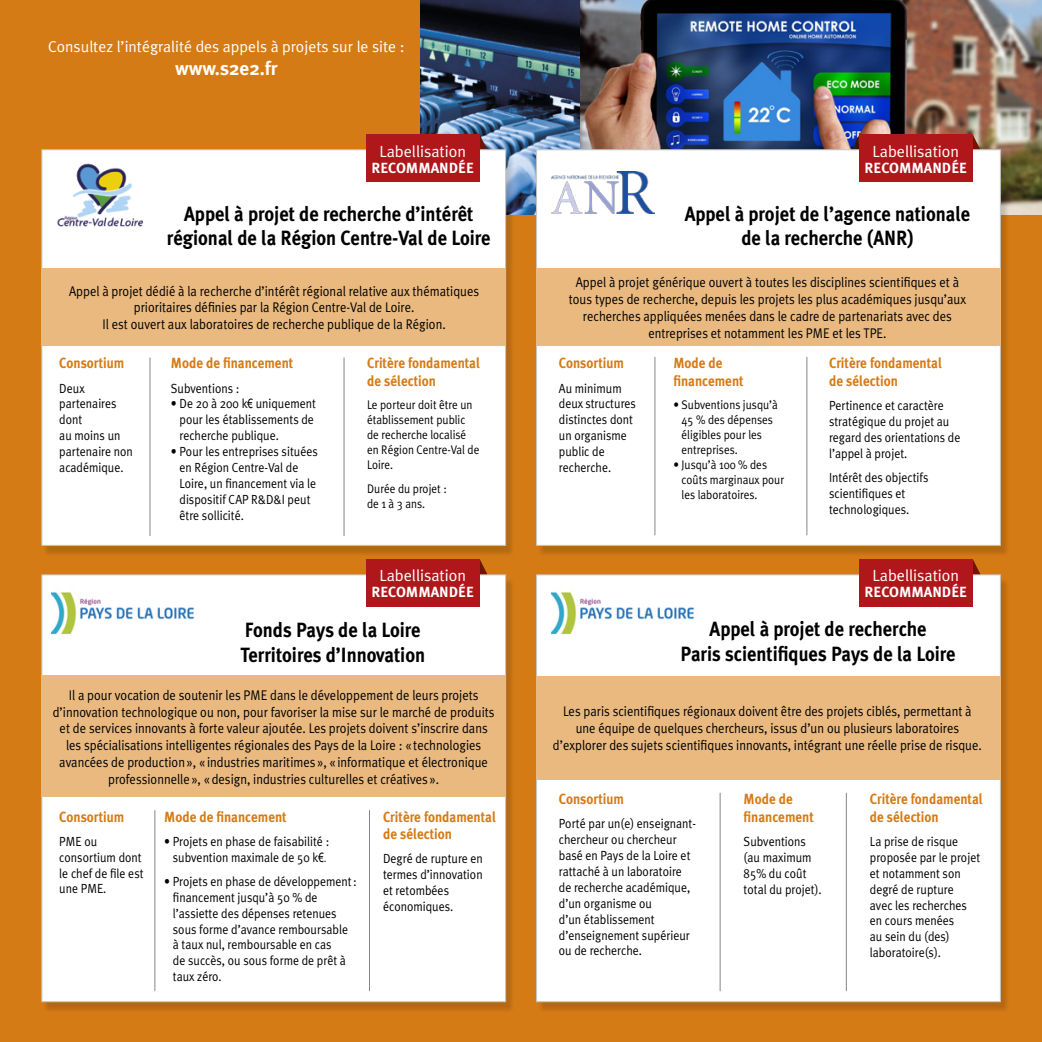
<style>
.page{position:relative;width:1042px;height:1042px;background:#d57b16}
.page>*{position:absolute;margin:0;border:0;box-sizing:border-box;transform-origin:0 0}
.t1{font:700 20.65px/24.7px "Meta Plus";color:#000;text-align:center;scale:.9 1}
.t2{font:700 19.25px "Meta Plus";color:#fff}
.t3{font:16.1px "Meta Plus Normal";color:#fff}
.t4{font:15.75px "Meta Plus Normal";color:#fff}
.t5{font:700 14.7px/17.7px "Meta Plus";color:#d57b16;scale:.9 1}
.t6{font:700 14.7px "Meta Plus";color:#fff}
.t7{font:14px/16.8px "Meta Plus Normal";color:#000;text-align:center;scale:.9 1}
.t8{font:13.3px/15.9px "Meta Plus Normal";color:#000;scale:.9 1}
.t9{font:12.42px/15px "Meta Plus Normal";color:#000;scale:.9 1}
.s1{font-family:"Arial Narrow"}
</style>
<div class="page">
<img style="left:579px;top:0;width:463px;height:215px">
<img style="left:421px;top:0;width:158px;height:215px">
<svg style="left:480px;top:135px;width:8px;height:15px"></svg>
<svg style="left:480px;top:560px;width:8px;height:15px"></svg>
<svg style="left:973px;top:135px;width:8px;height:15px"></svg>
<svg style="left:973px;top:560px;width:8px;height:15px"></svg>
<div style="left:43px;top:152px;width:472px;height:404px;background:#000;opacity:.15"></div>
<div style="left:42px;top:150px;width:464px;height:395px;background:#fff;border:1px solid #c4c5c5"></div>
<div style="left:43px;top:577px;width:472px;height:435px;background:#000;opacity:.15"></div>
<div style="left:42px;top:575px;width:464px;height:427px;background:#fff;border:1px solid #c4c5c5"></div>
<div style="left:537px;top:152px;width:472px;height:404px;background:#000;opacity:.15"></div>
<div style="left:536px;top:150px;width:464px;height:395px;background:#fff;border:1px solid #c4c5c5"></div>
<div style="left:537px;top:577px;width:472px;height:435px;background:#000;opacity:.15"></div>
<div style="left:536px;top:575px;width:464px;height:427px;background:#fff;border:1px solid #c4c5c5"></div>
<div style="left:366px;top:135px;width:114px;height:47px;background:#af171a"></div>
<div style="left:366px;top:559px;width:114px;height:47px;background:#af171a"></div>
<div style="left:859px;top:559px;width:114px;height:47px;background:#af171a"></div>
<div style="left:859px;top:135px;width:114px;height:47px;background:#af171a"></div>
<img style="left:57px;top:163px;width:86px;height:64px">
<img style="left:551px;top:171px;width:103px;height:42px">
<img style="left:551px;top:591px;width:143px;height:44px">
<img style="left:51px;top:591px;width:143px;height:44px">
<hr style="left:150px;top:358px;width:1px;height:178px;background:#858585">
<hr style="left:154px;top:810px;width:1px;height:181px;background:#858585">
<hr style="left:720px;top:793px;width:1px;height:198px;background:#858585">
<hr style="left:654px;top:357px;width:1px;height:178px;background:#858585">
<hr style="left:344px;top:358px;width:1px;height:178px;background:#858585">
<hr style="left:369px;top:810px;width:1px;height:181px;background:#858585">
<hr style="left:846px;top:793px;width:1px;height:198px;background:#858585">
<hr style="left:806px;top:357px;width:1px;height:178px;background:#858585">
<div style="left:42px;top:268px;width:464px;height:78px;background:#e9b980"></div>
<div style="left:42px;top:676px;width:464px;height:121px;background:#e9b980"></div>
<div style="left:536px;top:268px;width:464px;height:78px;background:#e9b980"></div>
<div style="left:536px;top:676px;width:464px;height:103px;background:#e9b980"></div>
<p class="t4" style="left:48px;top:37px;width:358px">Consultez l’intégralité des appels à projets sur le site :</p>
<h2 class="t2" style="left:175px;top:57px;width:104px">www.s2e2.fr</h2>
<p class="t3" style="left:379px;top:142px;width:88px">Labellisation</p>
<p class="t6" style="left:371px;top:159px;width:104px">RECOMMANDÉE</p>
<h1 class="t1" style="left:167px;top:201px;width:361px">Appel à projet de recherche d’intérêt régional de la Région Centre-Val de Loire</h1>
<p class="t3" style="left:872px;top:142px;width:88px">Labellisation</p>
<p class="t6" style="left:864px;top:159px;width:104px">RECOMMANDÉE</p>
<h1 class="t1" style="left:685px;top:201px;width:319px">Appel à projet de l’agence nationale de la recherche (ANR)</h1>
<p class="t7" style="left:69px;top:282px;width:457px">Appel à projet dédié à la recherche d’intérêt régional relative aux thématiques prioritaires définies par la Région Centre-Val de Loire.<br>Il est ouvert aux laboratoires de recherche publique de la Région.</p>
<p class="t7" style="left:569px;top:274px;width:443px">Appel à projet générique ouvert à toutes les disciplines scientifiques et à tous types de recherche, depuis les projets les plus académiques jusqu’aux recherches appliquées menées dans le cadre de partenariats avec des entreprises et notamment les PME et les TPE.</p>
<p class="t5" style="left:59px;top:354px;width:74px">Consortium</p>
<p class="t8" style="left:59px;top:380px;width:83px">Deux partenaires dont<br>au moins un partenaire non académique.</p>
<p class="t5" style="left:171px;top:354px;width:138px">Mode de financement</p>
<p class="t8" style="left:171px;top:380px;width:78px">Subventions :</p>
<p class="t8" style="left:179px;top:396px;width:153px;text-indent:-9px">• De 20 à 200 k<span class="s1">€</span> uniquement pour les établissements de recherche publique.</p>
<p class="t8" style="left:179px;top:443px;width:155px;text-indent:-9px">• Pour les entreprises situées en Région Centre-Val de<br>Loire, un financement via le dispositif CAP R&amp;D&amp;I peut être sollicité.</p>
<p class="t5" style="left:367px;top:354px;width:127px">Critère fondamental de sélection</p>
<p class="t9" style="left:367px;top:397px;width:126px">Le porteur doit être un établissement public de recherche localisé en Région Centre-Val de<br>Loire.</p>
<p class="t9" style="left:367px;top:481px;width:90px">Durée du projet : de 1 à 3 ans.</p>
<p class="t3" style="left:379px;top:566px;width:88px">Labellisation</p>
<p class="t6" style="left:371px;top:583px;width:104px">RECOMMANDÉE</p>
<p class="t5" style="left:559px;top:354px;width:74px">Consortium</p>
<p class="t8" style="left:559px;top:380px;width:87px">Au minimum deux structures distinctes dont un organisme public de recherche.</p>
<p class="t5" style="left:673px;top:354px;width:79px">Mode de financement</p>
<p class="t9" style="left:681px;top:397px;width:108px;text-indent:-8px">• Subventions jusqu’à<br>45 % des dépenses éligibles pour les entreprises.</p>
<p class="t9" style="left:681px;top:457px;width:116px;text-indent:-8px">• Jusqu’à 100 % des coûts marginaux pour les laboratoires.</p>
<p class="t5" style="left:829px;top:354px;width:127px">Critère fondamental de sélection</p>
<p class="t8" style="left:829px;top:397px;width:148px">Pertinence et caractère stratégique du projet au regard des orientations de l’appel à projet.</p>
<p class="t8" style="left:829px;top:469px;width:112px">Intérêt des objectifs scientifiques et technologiques.</p>
<p class="t3" style="left:872px;top:566px;width:88px">Labellisation</p>
<p class="t6" style="left:864px;top:583px;width:104px">RECOMMANDÉE</p>
<h1 class="t1" style="left:240px;top:617px;width:207px;text-align:left">Fonds Pays de la Loire<br>Territoires d’Innovation</h1>
<h1 class="t1" style="left:680px;top:617px;width:307px">Appel à projet de recherche<br>Paris scientifiques Pays de la Loire</h1>
<p class="t7" style="left:53px;top:686px;width:492px">Il a pour vocation de soutenir les PME dans le développement de leurs projets d’innovation technologique ou non, pour favoriser la mise sur le marché de produits et de services innovants à forte valeur ajoutée. Les projets doivent s’inscrire dans les spécialisations intelligentes régionales des Pays de la Loire : «technologies avancées de production», «industries maritimes», « informatique et électronique professionnelle», «design, industries culturelles et créatives».</p>
<p class="t5" style="left:59px;top:807px;width:74px">Consortium</p>
<p class="t8" style="left:59px;top:833px;width:95px">PME ou consortium dont le chef de file est une PME.</p>
<p class="t5" style="left:164px;top:807px;width:138px">Mode de financement</p>
<p class="t8" style="left:164px;top:833px;width:185px;text-align:center">• Projets en phase de faisabilité : subvention maximale de 50 k<span class="s1">€.</span></p>
<p class="t8" style="left:173px;top:873px;width:206px;text-indent:-9px">• Projets en phase de développement: financement jusqu’à 50 % de l’assiette des dépenses retenues sous forme d’avance remboursable à taux nul, remboursable en cas<br>de succès, ou sous forme de prêt à taux zéro.</p>
<p class="t5" style="left:383px;top:807px;width:127px">Critère fondamental de sélection</p>
<p class="t8" style="left:383px;top:850px;width:112px">Degré de rupture en termes d’innovation et retombées économiques.</p>
<p class="t7" style="left:553px;top:703px;width:478px">Les paris scientifiques régionaux doivent être des projets ciblés, permettant à une équipe de quelques chercheurs, issus d’un ou plusieurs laboratoires d’explorer des sujets scientifiques innovants, intégrant une réelle prise de risque.</p>
<p class="t5" style="left:559px;top:790px;width:74px">Consortium</p>
<p class="t8" style="left:559px;top:815px;width:154px">Porté par un(e) enseignant&shy;chercheur ou chercheur basé en Pays de la Loire et rattaché à un laboratoire de recherche académique, d’un organisme ou<br>d’un établissement d’enseignement supérieur ou de recherche.</p>
<p class="t5" style="left:743px;top:790px;width:79px">Mode de financement</p>
<p class="t8" style="left:743px;top:833px;width:88px">Subventions (au maximum<br>85% du coût total du projet).</p>
<p class="t5" style="left:870px;top:790px;width:127px">Critère fondamental de sélection</p>
<p class="t8" style="left:870px;top:833px;width:124px">La prise de risque proposée par le projet et notamment son degré de rupture<br>avec les recherches en cours menées<br>au sein du (des) laboratoire(s).</p>
</div>
